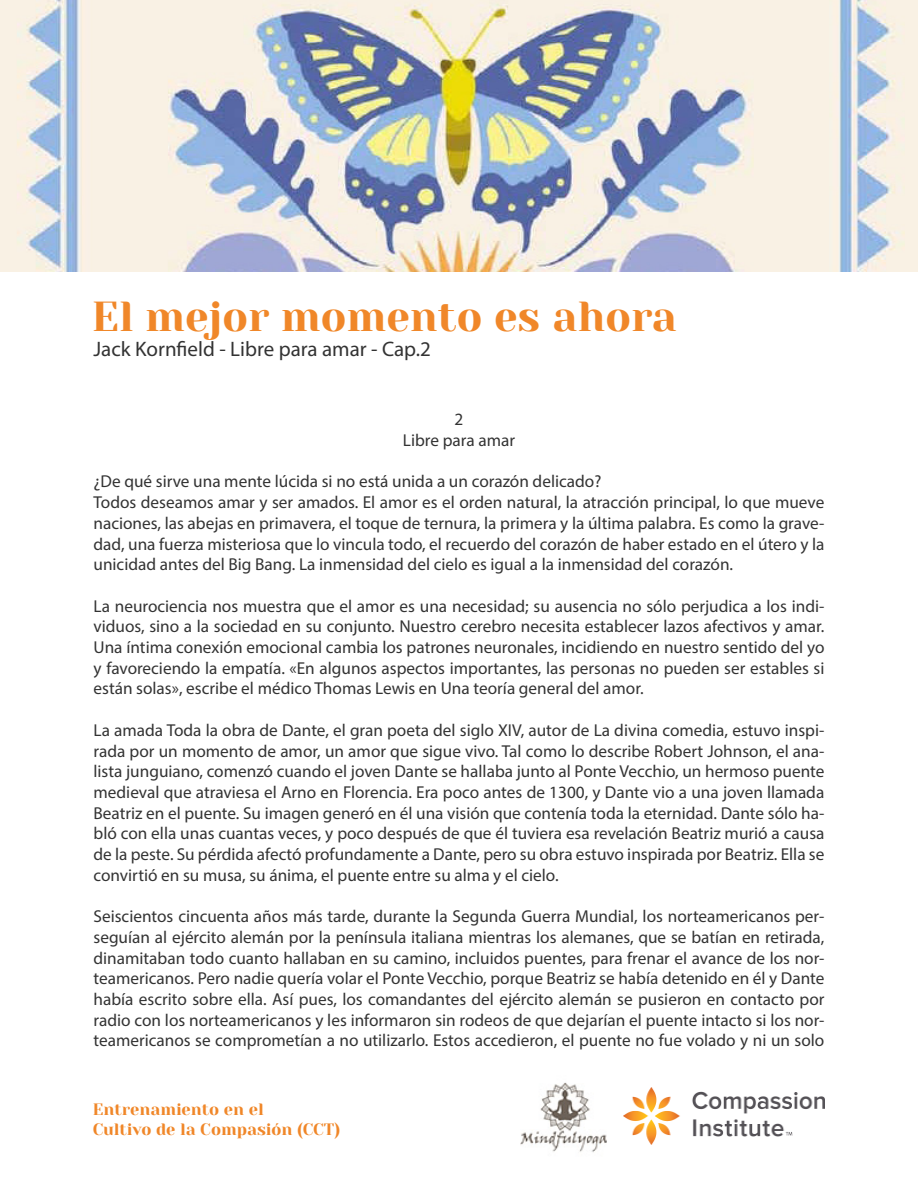
<style>
.page{position:relative;width:918px;height:1188px;background:#fff}
.page>*{position:absolute;margin:0;border:0;box-sizing:border-box;transform-origin:0 0}
.Titulares{font:42px "Yeseva One";color:#f08729}
.Bajada{font:21px "Myriad Pro";color:#333}
.Cuerpo{font:17.25px/20.7px "Myriad Pro";color:#333;text-align:justify}
.t1{font:16.5px/19.8px "Yeseva One";color:#f08729}
</style>
<div class="page">
<img style="left:623px;top:1088px;width:202px;height:57px">
<img style="left:520px;top:1082px;width:87px;height:70px">
<img style="left:0;top:0;width:918px;height:271px">
<p class="Titulares" style="left:92px;top:292px;width:586px">El mejor momento es ahora</p>
<p class="Bajada" style="left:94px;top:336px;width:339px">Jack Kornfield - Libre para amar - Cap.2</p>
<p class="Cuerpo" style="left:455px;top:409px;width:10px">2</p>
<p class="Cuerpo" style="left:403px;top:430px;width:114px">Libre para amar</p>
<p class="Cuerpo" style="left:94px;top:471px;width:509px">¿De qué sirve una mente lúcida si no está unida a un corazón delicado?</p>
<p class="Cuerpo" style="left:94px;top:492px;width:732px">Todos deseamos amar y ser amados. El amor es el orden natural, la atracción principal, lo que mueve naciones, las abejas en primavera, el toque de ternura, la primera y la última palabra. Es como la grave&shy;dad, una fuerza misteriosa que lo vincula todo, el recuerdo del corazón de haber estado en el útero y la unicidad antes del Big Bang. La inmensidad del cielo es igual a la inmensidad del corazón.</p>
<p class="Cuerpo" style="left:94px;top:595px;width:732px">La neurociencia nos muestra que el amor es una necesidad; su ausencia no sólo perjudica a los indi&shy;viduos, sino a la sociedad en su conjunto. Nuestro cerebro necesita establecer lazos afectivos y amar.<br>Una íntima conexión emocional cambia los patrones neuronales, incidiendo en nuestro sentido del yo y favoreciendo la empatía. «En algunos aspectos importantes, las personas no pueden ser estables si están solas», escribe el médico Thomas Lewis en Una teoría general del amor.</p>
<p class="Cuerpo" style="left:94px;top:719px;width:732px">La amada Toda la obra de Dante, el gran poeta del siglo XIV, autor de La divina comedia, estuvo inspi&shy;rada por un momento de amor, un amor que sigue vivo. Tal como lo describe Robert Johnson, el ana&shy;lista junguiano, comenzó cuando el joven Dante se hallaba junto al Ponte Vecchio, un hermoso puente medieval que atraviesa el Arno en Florencia. Era poco antes de 1300, y Dante vio a una joven llamada Beatriz en el puente. Su imagen generó en él una visión que contenía toda la eternidad. Dante sólo ha&shy;bló con ella unas cuantas veces, y poco después de que él tuviera esa revelación Beatriz murió a causa de la peste. Su pérdida afectó profundamente a Dante, pero su obra estuvo inspirada por Beatriz. Ella se convirtió en su musa, su ánima, el puente entre su alma y el cielo.</p>
<p class="Cuerpo" style="left:94px;top:906px;width:732px">Seiscientos cincuenta años más tarde, durante la Segunda Guerra Mundial, los norteamericanos per&shy;seguían al ejército alemán por la península italiana mientras los alemanes, que se batían en retirada, dinamitaban todo cuanto hallaban en su camino, incluidos puentes, para frenar el avance de los nor&shy;teamericanos. Pero nadie quería volar el Ponte Vecchio, porque Beatriz se había detenido en él y Dante había escrito sobre ella. Así pues, los comandantes del ejército alemán se pusieron en contacto por radio con los norteamericanos y les informaron sin rodeos de que dejarían el puente intacto si los nor&shy;teamericanos se comprometían a no utilizarlo. Estos accedieron, el puente no fue volado y ni un solo</p>
<p class="t1" style="left:93px;top:1100px;width:249px">Entrenamiento en el<br>Cultivo de la Compasión (CCT)</p>
</div>
